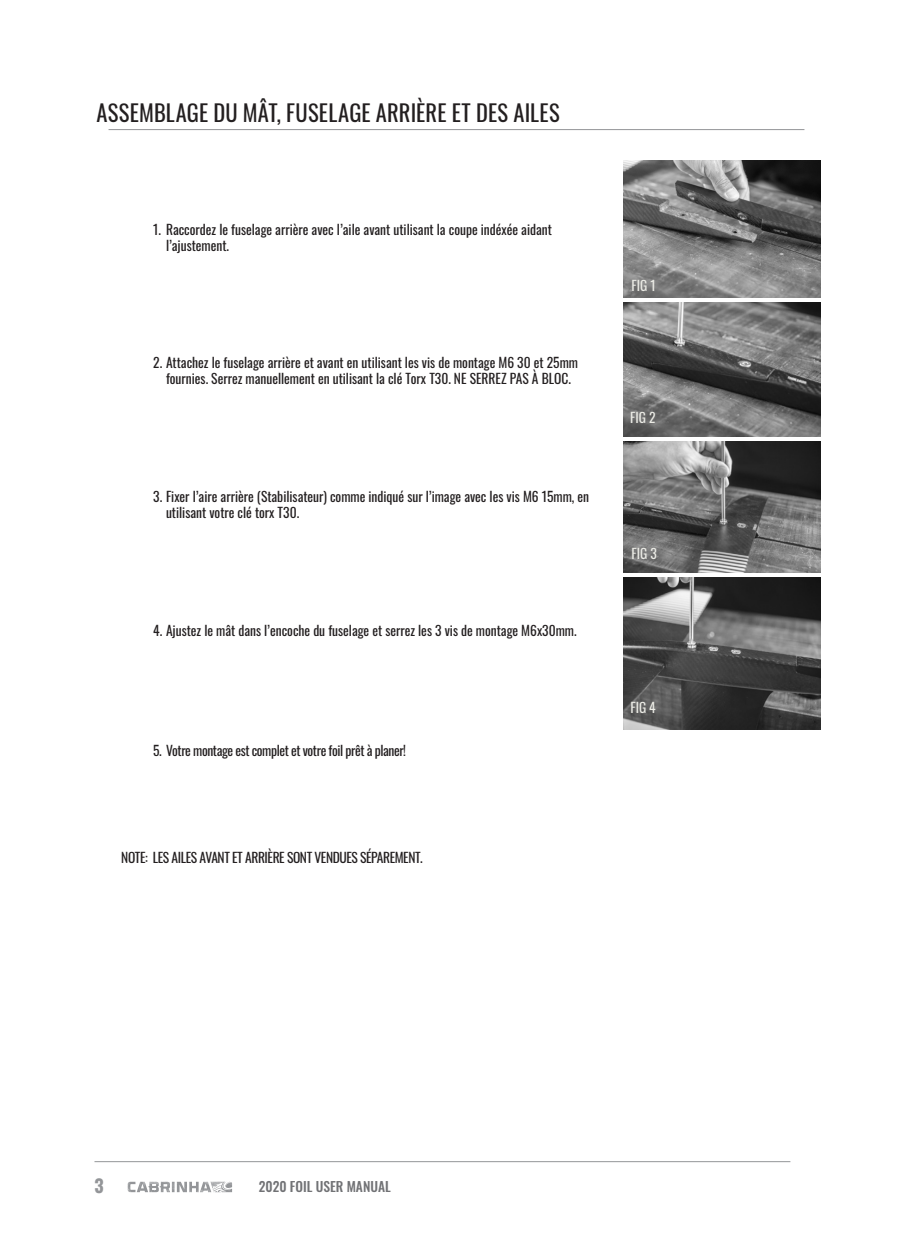
<style>
.page{position:relative;width:913px;height:1257px;background:#fff}
.page>*{position:absolute;margin:0;border:0;box-sizing:border-box;transform-origin:0 0}
.t1{font:22.5px "Oswald";letter-spacing:.01em;color:#231f20}
.t2{font:700 18px "Oswald";color:#939598}
.t3{font:13.5px/15.8px "Oswald";color:#231f20}
.t4{font:13.5px "Oswald";letter-spacing:-.03em;color:#231f20}
.t5{font:500 13.5px "Oswald";color:#717275}
.t6{font:13.5px "Oswald";color:#ecece6}
</style>
<div class="page">
<hr style="left:108px;top:129px;width:696px;height:1px;background:#939598">
<hr style="left:94px;top:1161px;width:696px;height:1px;background:#939598">
<svg style="left:128px;top:1181px;width:104px;height:11px"></svg>
<img style="left:623px;top:577px;width:196px;height:152px">
<img style="left:623px;top:441px;width:196px;height:131px">
<img style="left:623px;top:302px;width:196px;height:134px">
<img style="left:623px;top:160px;width:196px;height:137px">
<p class="t1" style="left:96px;top:93px;width:464px">ASSEMBLAGE DU MÂT, FUSELAGE ARRIÈRE ET DES AILES</p>
<p class="t3" style="left:166px;top:220px;width:387px;text-indent:-13px">1. Raccordez le fuselage arrière avec l’aile avant utilisant la coupe indéxée aidant l’ajustement.</p>
<p class="t3" style="left:153px;top:354px;width:426px;text-align:center">2. Attachez le fuselage arrière et avant en utilisant les vis de montage M6 30 et 25mm fournies. Serrez manuellement en utilisant la clé Torx T30. NE SERREZ PAS À BLOC.</p>
<p class="t3" style="left:166px;top:487px;width:424px;text-indent:-13px">3. Fixer l’aire arrière (Stabilisateur) comme indiqué sur l’image avec les vis M6 15mm, en utilisant votre clé torx T30.</p>
<p class="t3" style="left:153px;top:621px;width:424px">4. Ajustez le mât dans l’encoche du fuselage et serrez les 3 vis de montage M6x30mm.</p>
<p class="t4" style="left:153px;top:738px;width:254px">5. Votre montage est complet et votre foil prêt à planer!</p>
<p class="t4" style="left:121px;top:845px;width:303px">NOTE: LES AILES AVANT ET ARRIÈRE SONT VENDUES SÉPAREMENT.</p>
<p class="t6" style="left:631px;top:273px;width:26px">FIG 1</p>
<p class="t6" style="left:630px;top:405px;width:27px">FIG 2</p>
<p class="t6" style="left:631px;top:541px;width:27px">FIG 3</p>
<p class="t6" style="left:630px;top:695px;width:27px">FIG 4</p>
<h2 class="t2" style="left:94px;top:1176px;width:11px">3</h2>
<p class="t5" style="left:259px;top:1179px;width:133px">2020 FOIL USER MANUAL</p>
</div>
